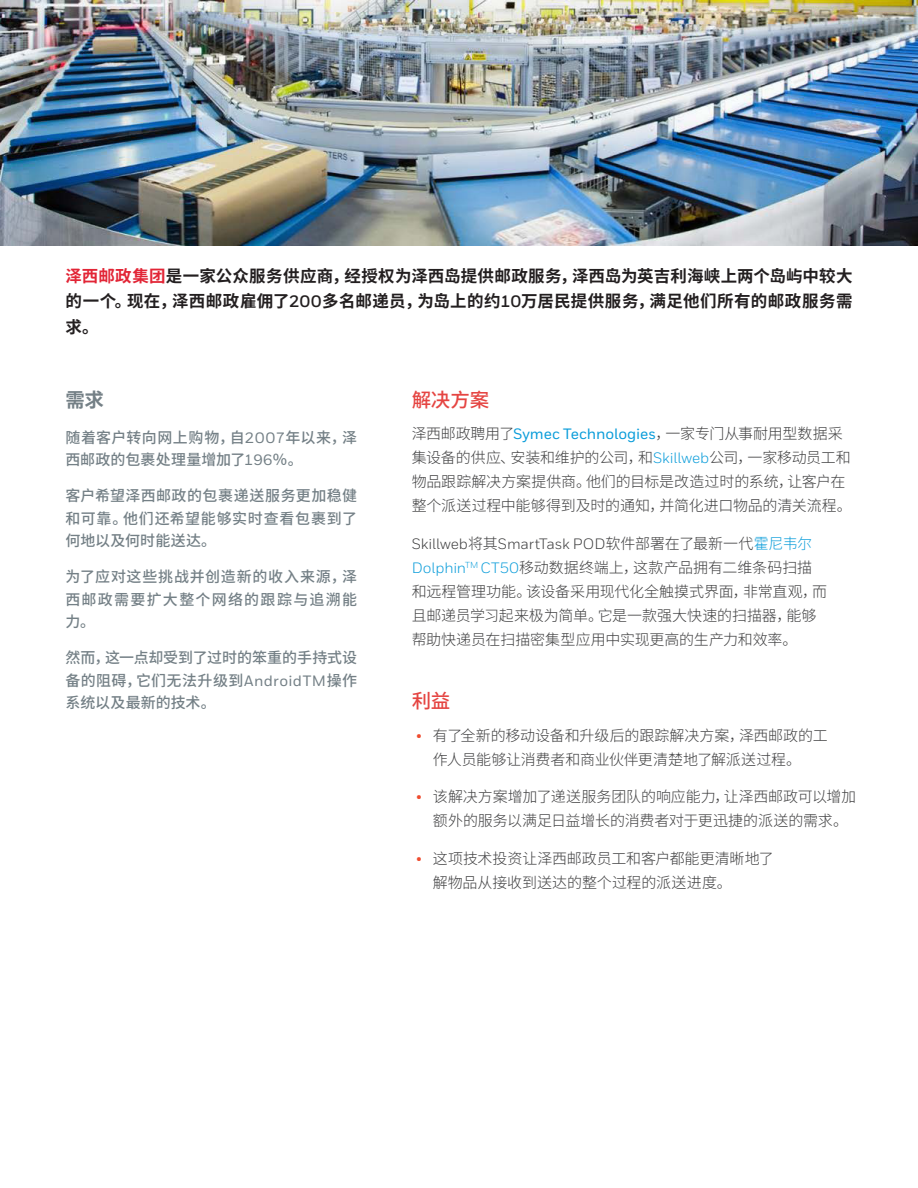
<style>
.page{position:relative;width:918px;height:1188px;background:#fff}
.page>*{position:absolute;margin:0;border:0;box-sizing:border-box;transform-origin:0 0}
.Body__9_14_pt{font:500 19.5px "Source Han Sans CN";letter-spacing:-.015em;color:#e54542}
.Body__9_14_pt-2{font:700 19.5px "Source Han Sans CN";color:#748086}
.Body__9_14_pt-3{font:700 16.5px/25.5px "Source Han Sans CN";letter-spacing:.025em;color:#231f20;text-align:justify}
.Body__9_14_pt-4{font:300 15px/24px "Source Han Sans CN";letter-spacing:-.01em;color:#3e3e3f}
.Body__9_14_pt-5{font:500 15px/22.5px "Source Han Sans CN";letter-spacing:.03em;color:#748086;text-align:justify}
.s1{color:#e22536}
.s2{font-family:"Honeywell Sans"}
.s3{font-family:"Honeywell Sans";font-weight:500;color:#0b9dda}
.s4{font-family:"Honeywell Sans";font-weight:400;color:#0b9dda}
.s5{font-family:"Honeywell Sans";font-weight:400}
.s6{color:#0b9dda}
.s7{font-family:"Honeywell Sans";color:#ef4c2f}
</style>
<div class="page">
<img style="left:0;top:1px;width:918px;height:245px">
<p class="Body__9_14_pt-3" style="left:65px;top:263px;width:789px"><span class="s1">泽西邮政集团</span>是一家公众服务供应商，经授权为泽西岛提供邮政服务，泽西岛为英吉利海峡上两个岛屿中较大的一个。现在，泽西邮政雇佣了<span class="s2">200</span>多名邮递员，为岛上的约<span class="s2">10</span>万居民提供服务，满足他们所有的邮政服务需求。</p>
<p class="Body__9_14_pt-2" style="left:65px;top:389px;width:40px">需求</p>
<p class="Body__9_14_pt-5" style="left:65px;top:426px;width:293px">随着客户转向网上购物，自<span class="s2">2007</span>年以来，泽西邮政的包裹处理量增加了<span class="s2">196</span>％。</p>
<p class="Body__9_14_pt-5" style="left:65px;top:485px;width:293px">客户希望泽西邮政的包裹递送服务更加稳健和可靠。他们还希望能够实时查看包裹到了何地以及何时能送达。</p>
<p class="Body__9_14_pt-5" style="left:65px;top:566px;width:293px">为了应对这些挑战并创造新的收入来源，泽西邮政需要扩大整个网络的跟踪与追溯能力。</p>
<p class="Body__9_14_pt-5" style="left:65px;top:647px;width:293px">然而，这一点却受到了过时的笨重的手持式设备的阻碍，它们无法升级到<span class="s2">AndroidTM</span>操作系统以及最新的技术。</p>
<p class="Body__9_14_pt" style="left:412px;top:389px;width:79px">解决方案</p>
<p class="Body__9_14_pt-4" style="left:412px;top:422px;width:442px">泽西邮政聘用了<span class="s3">Symec Technologies</span>，一家专门从事耐用型数据采集设备的供应、安装和维护的公司，和<span class="s4">Skillweb</span>公司，一家移动员工和物品跟踪解决方案提供商。他们的目标是改造过时的系统，让客户在整个派送过程中能够得到及时的通知，并简化进口物品的清关流程。</p>
<p class="Body__9_14_pt-4" style="left:412px;top:532px;width:417px"><span class="s5">Skillweb</span>将其<span class="s5">SmartTask POD</span>软件部署在了最新一代<span class="s6">霍尼韦尔</span><span class="s4">Dolphin</span><sup>TM</sup> <span class="s4">CT50</span>移动数据终端上，这款产品拥有二维条码扫描和远程管理功能。该设备采用现代化全触摸式界面，非常直观，而且邮递员学习起来极为简单。它是一款强大快速的扫描器，能够帮助快递员在扫描密集型应用中实现更高的生产力和效率。</p>
<p class="Body__9_14_pt" style="left:412px;top:690px;width:40px">利益</p>
<p class="Body__9_14_pt-4" style="left:433px;top:724px;width:396px;text-indent:-17px"><span class="s7">•</span> 有了全新的移动设备和升级后的跟踪解决方案，泽西邮政的工作人员能够让消费者和商业伙伴更清楚地了解派送过程。</p>
<p class="Body__9_14_pt-4" style="left:416px;top:785px;width:442px;text-align:center"><span class="s7">•</span> 该解决方案增加了递送服务团队的响应能力，让泽西邮政可以增加额外的服务以满足日益增长的消费者对于更迅捷的派送的需求。</p>
<p class="Body__9_14_pt-4" style="left:433px;top:847px;width:343px;text-indent:-17px"><span class="s7">•</span> 这项技术投资让泽西邮政员工和客户都能更清晰地了解物品从接收到送达的整个过程的派送进度。</p>
</div>
